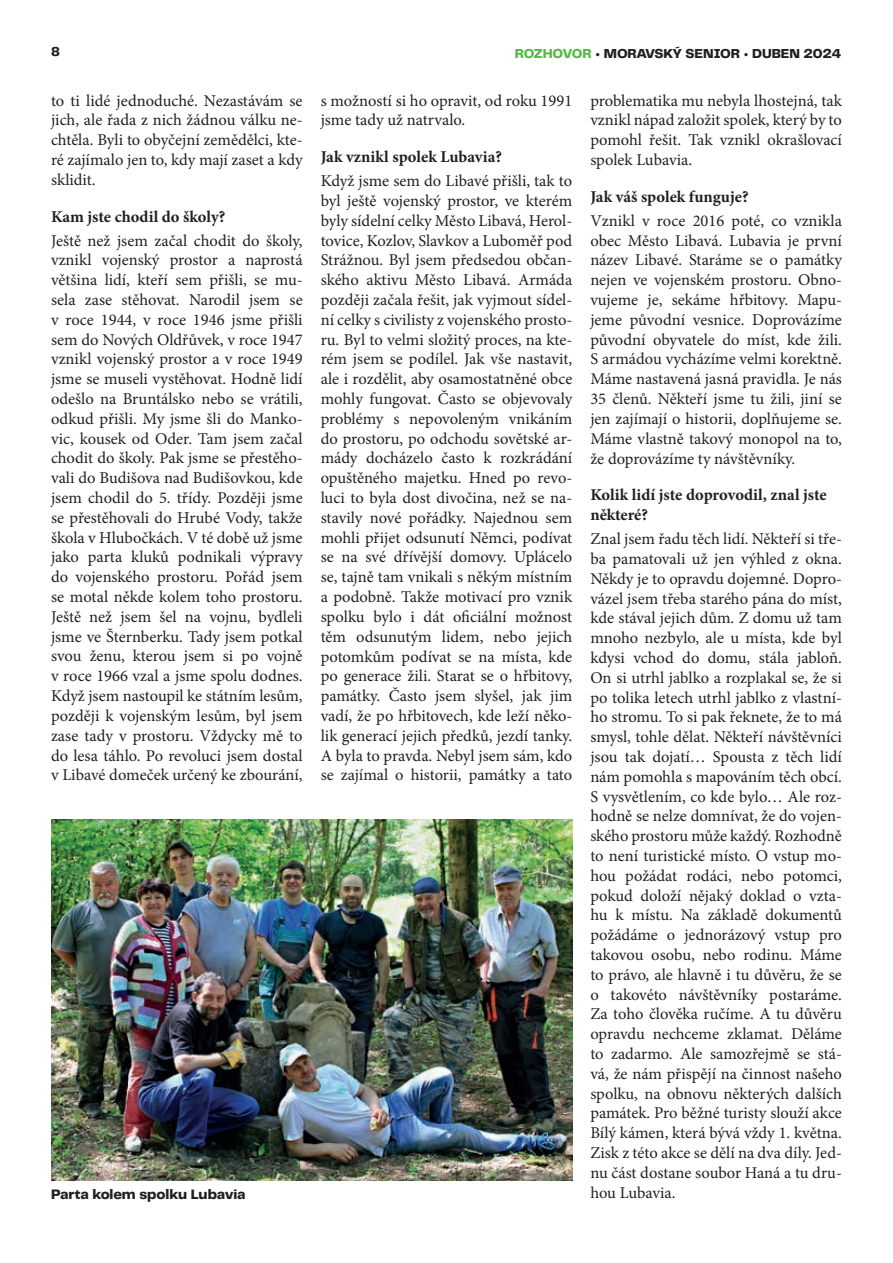
<style>
.page{position:relative;width:893px;height:1263px;background:#fff}
.page>*{position:absolute;margin:0;border:0;box-sizing:border-box;transform-origin:0 0}
.t1{font:16.5px/19.8px "Minion Pro";color:#231f20;text-align:justify}
.t2{font:700 16.5px/19.8px "Minion Pro";color:#231f20}
.t3{font:800 14.25px "Telegraf";letter-spacing:-.01em;color:#231f20}
.t4{font:800 13.5px "Telegraf";letter-spacing:-.01em;color:#231f20}
.s1{color:#56b947}
</style>
<div class="page">
<img style="left:51px;top:820px;width:522px;height:361px">
<p class="t4" style="left:51px;top:42px;width:10px">8</p>
<p class="t4" style="left:515px;top:44px;width:328px"><span class="s1">ROZHOVOR</span> • MORAVSKÝ SENIOR • DUBEN 2024</p>
<p class="t1" style="left:51px;top:90px;width:253px">to ti lidé jednoduché. Nezastávám se jich, ale řada z nich žádnou válku ne&shy;chtěla. Byli to obyčejní zemědělci, kte&shy;ré zajímalo jen to, kdy mají zaset a kdy sklidit.</p>
<p class="t2" style="left:51px;top:206px;width:176px">Kam jste chodil do školy?</p>
<p class="t1" style="left:51px;top:231px;width:253px">Ještě než jsem začal chodit do školy, vznikl vojenský prostor a naprostá většina lidí, kteří sem přišli, se mu&shy;sela zase stěhovat. Narodil jsem se v roce 1944, v roce 1946 jsme přišli sem do Nových Oldřůvek, v roce 1947 vznikl vojenský prostor a v roce 1949 jsme se museli vystěhovat. Hodně lidí odešlo na Bruntálsko nebo se vrátili, odkud přišli. My jsme šli do Manko&shy;vic, kousek od Oder. Tam jsem začal chodit do školy. Pak jsme se přestěho&shy;vali do Budišova nad Budišovkou, kde jsem chodil do 5. třídy. Později jsme se přestěhovali do Hrubé Vody, takže škola v Hlubočkách. V té době už jsme jako parta kluků podnikali výpravy do vojenského prostoru. Pořád jsem se motal někde kolem toho prostoru.<br>Ještě než jsem šel na vojnu, bydleli jsme ve Šternberku. Tady jsem potkal svou ženu, kterou jsem si po vojně v roce 1966 vzal a jsme spolu dodnes.<br>Když jsem nastoupil ke státním lesům, později k vojenským lesům, byl jsem zase tady v prostoru. Vždycky mě to do lesa táhlo. Po revoluci jsem dostal v Libavé domeček určený ke zbourání,</p>
<p class="t1" style="left:321px;top:90px;width:253px">s možností si ho opravit, od roku 1991 jsme tady už natrvalo.</p>
<p class="t2" style="left:321px;top:147px;width:183px">Jak vznikl spolek Lubavia?</p>
<p class="t1" style="left:321px;top:171px;width:253px">Když jsme sem do Libavé přišli, tak to byl ještě vojenský prostor, ve kterém byly sídelní celky Město Libavá, Herol&shy;tovice, Kozlov, Slavkov a Luboměř pod Strážnou. Byl jsem předsedou občan&shy;ského aktivu Město Libavá. Armáda později začala řešit, jak vyjmout sídel&shy;ní celky s civilisty z vojenského prosto&shy;ru. Byl to velmi složitý proces, na kte&shy;rém jsem se podílel. Jak vše nastavit, ale i rozdělit, aby osamostatněné obce mohly fungovat. Často se objevovaly problémy s nepovoleným vnikáním do prostoru, po odchodu sovětské ar&shy;mády docházelo často k rozkrádání opuštěného majetku. Hned po revo&shy;luci to byla dost divočina, než se na&shy;stavily nové pořádky. Najednou sem mohli přijet odsunutí Němci, podívat se na své dřívější domovy. Uplácelo se, tajně tam vnikali s někým místním a podobně. Takže motivací pro vznik spolku bylo i dát oficiální možnost těm odsunutým lidem, nebo jejich potomkům podívat se na místa, kde po generace žili. Starat se o hřbitovy, památky. Často jsem slyšel, jak jim vadí, že po hřbitovech, kde leží něko&shy;lik generací jejich předků, jezdí tanky.<br>A byla to pravda. Nebyl jsem sám, kdo se zajímal o historii, památky a tato</p>
<p class="t1" style="left:590px;top:90px;width:253px">problematika mu nebyla lhostejná, tak vznikl nápad založit spolek, který by to pomohl řešit. Tak vznikl okrašlovací spolek Lubavia.</p>
<p class="t2" style="left:590px;top:186px;width:160px">Jak váš spolek funguje?</p>
<p class="t1" style="left:590px;top:211px;width:253px">Vznikl v roce 2016 poté, co vznikla obec Město Libavá. Lubavia je první název Libavé. Staráme se o památky nejen ve vojenském prostoru. Obno&shy;vujeme je, sekáme hřbitovy. Mapu&shy;jeme původní vesnice. Doprovázíme původní obyvatele do míst, kde žili.<br>S armádou vycházíme velmi korektně.<br>Máme nastavená jasná pravidla. Je nás 35 členů. Někteří jsme tu žili, jiní se jen zajímají o historii, doplňujeme se.<br>Máme vlastně takový monopol na to, že doprovázíme ty návštěvníky.</p>
<p class="t2" style="left:590px;top:485px;width:238px">Kolik lidí jste doprovodil, znal jste některé?</p>
<p class="t1" style="left:590px;top:529px;width:253px">Znal jsem řadu těch lidí. Někteří si tře&shy;ba pamatovali už jen výhled z okna.<br>Někdy je to opravdu dojemné. Dopro&shy;vázel jsem třeba starého pána do míst, kde stával jejich dům. Z domu už tam mnoho nezbylo, ale u místa, kde byl kdysi vchod do domu, stála jabloň.<br>On si utrhl jablko a rozplakal se, že si po tolika letech utrhl jablko z vlastní&shy;ho stromu. To si pak řeknete, že to má smysl, tohle dělat. Někteří návštěvníci jsou tak dojatí… Spousta z těch lidí nám pomohla s mapováním těch obcí.<br>S vysvětlením, co kde bylo… Ale roz&shy;hodně se nelze domnívat, že do vojen&shy;ského prostoru může každý. Rozhodně to není turistické místo. O vstup mo&shy;hou požádat rodáci, nebo potomci, pokud doloží nějaký doklad o vzta&shy;hu k místu. Na základě dokumentů požádáme o jednorázový vstup pro takovou osobu, nebo rodinu. Máme to právo, ale hlavně i tu důvěru, že se o takovéto návštěvníky postaráme.<br>Za toho člověka ručíme. A tu důvěru opravdu nechceme zklamat. Děláme to zadarmo. Ale samozřejmě se stá&shy;vá, že nám přispějí na činnost našeho spolku, na obnovu některých dalších památek. Pro běžné turisty slouží akce Bílý kámen, která bývá vždy 1. května.<br>Zisk z této akce se dělí na dva díly. Jed&shy;nu část dostane soubor Haná a tu dru-</p>
<p class="t3" style="left:51px;top:1184px;width:196px">Parta kolem spolku Lubavia</p>
<p class="t1" style="left:590px;top:1182px;width:87px">hou Lubavia.</p>
</div>
